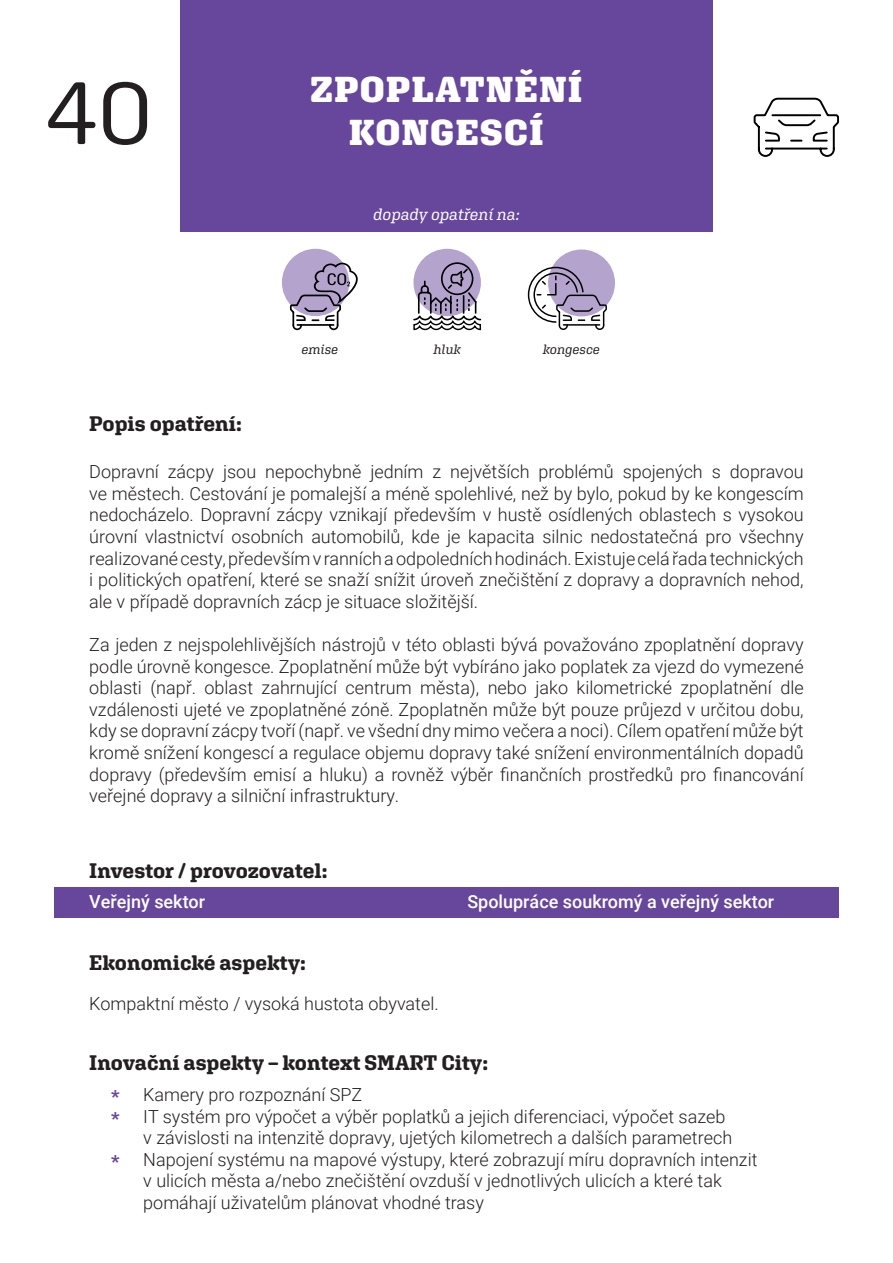
<style>
.page{position:relative;width:893px;height:1263px;background:#fff}
.page>*{position:absolute;margin:0;border:0;box-sizing:border-box;transform-origin:0 0}
.t1{font:90px "Aglet Slab";color:#231f20}
.t2{font:900 36px "Aglet Slab";letter-spacing:.04em;color:#fff}
.t3{font:700 21px "Aglet Slab";letter-spacing:-.005em;color:#231f20}
.t4{font:300 18px/21.6px "Roboto";color:#231f20;text-align:justify}
.t5{font:500 18px "Roboto";color:#fff}
.t6{font:900 18px "Roboto";color:#67479c}
.t7{font:italic 16.5px "Aglet Slab";letter-spacing:-.01em;color:#fff}
.t8{font:italic 13.5px "Aglet Slab";letter-spacing:-.01em;color:#231f20}
</style>
<div class="page">
<div style="left:54px;top:887px;width:785px;height:30px;background:#67479c"></div>
<div style="left:180px;top:0;width:533px;height:232px;background:#67479c"></div>
<div style="left:282px;top:249px;width:67px;height:67px;background:#b3a3cd;border-radius:50%"></div>
<svg style="left:290px;top:263px;width:68px;height:67px"></svg>
<div style="left:413px;top:249px;width:68px;height:67px;background:#b3a3cd;border-radius:50%"></div>
<svg style="left:413px;top:262px;width:68px;height:68px"></svg>
<div style="left:548px;top:249px;width:67px;height:67px;background:#b3a3cd;border-radius:50%"></div>
<svg style="left:528px;top:267px;width:79px;height:63px"></svg>
<svg style="left:753px;top:97px;width:86px;height:60px"></svg>
<p class="t1" style="left:46px;top:59px;width:109px">40</p>
<p class="t2" style="left:311px;top:68px;width:273px">ZPOPLATNĚNÍ</p>
<p class="t2" style="left:349px;top:111px;width:196px">KONGESCÍ</p>
<p class="t7" style="left:373px;top:204px;width:148px">dopady opatření na:</p>
<p class="t8" style="left:301px;top:342px;width:38px">emise</p>
<p class="t8" style="left:434px;top:341px;width:29px">hluk</p>
<p class="t8" style="left:543px;top:341px;width:59px">kongesce</p>
<p class="t3" style="left:89px;top:411px;width:154px">Popis opatření:</p>
<p class="t4" style="left:89px;top:460px;width:716px">Dopravní zácpy jsou nepochybně jedním z největších problémů spojených s dopravou ve městech. Cestování je pomalejší a méně spolehlivé, než by bylo, pokud by ke kongescím nedocházelo. Dopravní zácpy vznikají především v hustě osídlených oblastech s vysokou úrovní vlastnictví osobních automobilů, kde je kapacita silnic nedostatečná pro všechny realizované cesty, především v ranních a odpoledních hodinách. Existuje celá řada technických i politických opatření, které se snaží snížit úroveň znečištění z dopravy a dopravních nehod, ale v případě dopravních zácp je situace složitější.</p>
<p class="t4" style="left:89px;top:633px;width:716px">Za jeden z nejspolehlivějších nástrojů v této oblasti bývá považováno zpoplatnění dopravy podle úrovně kongesce. Zpoplatnění může být vybíráno jako poplatek za vjezd do vymezené oblasti (např. oblast zahrnující centrum města), nebo jako kilometrické zpoplatnění dle vzdálenosti ujeté ve zpoplatněné zóně. Zpoplatněn může být pouze průjezd v určitou dobu, kdy se dopravní zácpy tvoří (např. ve všední dny mimo večera a noci). Cílem opatření může být kromě snížení kongescí a regulace objemu dopravy také snížení environmentálních dopadů dopravy (především emisí a hluku) a rovněž výběr finančních prostředků pro financování veřejné dopravy a silniční infrastruktury.</p>
<p class="t3" style="left:89px;top:858px;width:240px">Investor / provozovatel:</p>
<p class="t5" style="left:89px;top:888px;width:117px">Veřejný sektor</p>
<p class="t5" style="left:467px;top:888px;width:308px">Spolupráce soukromý a veřejný sektor</p>
<p class="t3" style="left:89px;top:950px;width:218px">Ekonomické aspekty:</p>
<p class="t4" style="left:89px;top:992px;width:351px">Kompaktní město / vysoká hustota obyvatel.</p>
<p class="t3" style="left:89px;top:1050px;width:400px">Inovační aspekty – kontext SMART City:</p>
<p class="t4" style="left:143px;top:1083px;width:220px">Kamery pro rozpoznání SPZ</p>
<p class="t4" style="left:143px;top:1105px;width:590px">IT systém pro výpočet a výběr poplatků a jejich diferenciaci, výpočet sazeb v závislosti na intenzitě dopravy, ujetých kilometrech a dalších parametrech</p>
<p class="t4" style="left:143px;top:1148px;width:616px;text-align:left">Napojení systému na mapové výstupy, které zobrazují míru dopravních intenzit v ulicích města a/nebo znečištění ovzduší v jednotlivých ulicích a které tak pomáhají uživatelům plánovat vhodné trasy</p>
<p class="t6" style="left:111px;top:1084px;width:10px">*</p>
<p class="t6" style="left:111px;top:1105px;width:10px">*</p>
<p class="t6" style="left:111px;top:1149px;width:10px">*</p>
</div>
